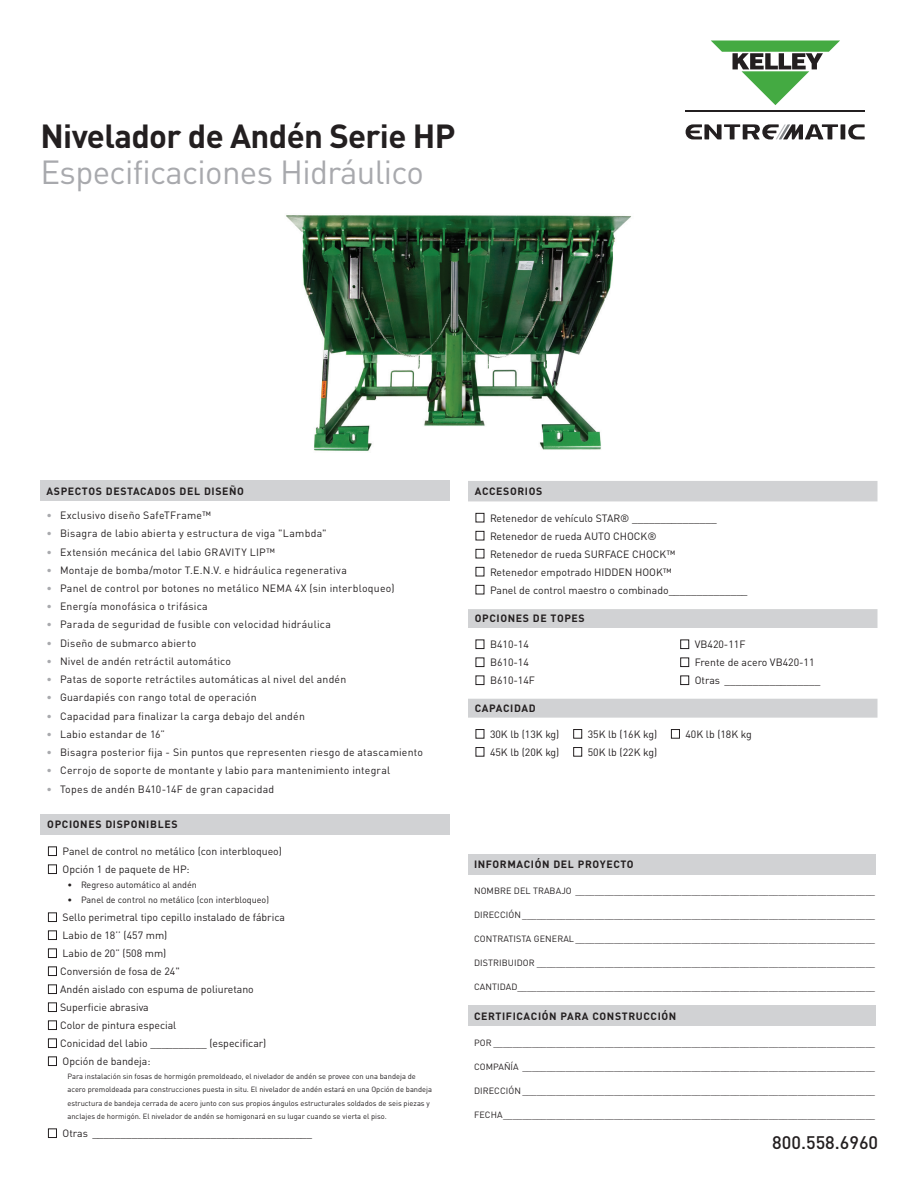
<style>
.page{position:relative;width:918px;height:1188px;background:#fff}
.page>*{position:absolute;margin:0;border:0;box-sizing:border-box;transform-origin:0 0}
.t1{font:33px "DIN Pro";letter-spacing:-.02em;color:#a8a9ad}
.t2{font:700 33px "DIN Pro";letter-spacing:-.02em;color:#231f20}
.t3{font:500 18px "DIN Pro";color:#231f20}
.Body{font:10.5px "DIN Pro";letter-spacing:.02em;color:#231f20}
.Body-2{font:10.5px/18px "DIN Pro";color:#231f20}
.t4{font:700 10.5px "DIN Pro";letter-spacing:.06em;color:#231f20}
.Fillform{font:9px "DIN Pro";letter-spacing:.005em;color:#231f20}
.Body-3{font:7.5px/13.5px "DIN Pro";color:#231f20}
.s1{color:#a8a9ad}
</style>
<div class="page">
<svg style="left:711px;top:40px;width:129px;height:65px"></svg>
<svg style="left:848px;top:124px;width:17px;height:15px"></svg>
<hr style="left:841px;top:124px;width:4px;height:15px;background:#231f20">
<svg style="left:686px;top:124px;width:152px;height:15px"></svg>
<hr style="left:686px;top:111px;width:179px;height:1px;background:#231f20">
<img style="left:286px;top:215px;width:345px;height:236px">
<div style="left:468px;top:854px;width:408px;height:20px;background:#d1d2d4"></div>
<div style="left:468px;top:1006px;width:408px;height:20px;background:#d1d2d4"></div>
<div style="left:40px;top:814px;width:410px;height:21px;background:#d1d2d4"></div>
<div style="left:48px;top:847px;width:9px;height:9px;border:1px solid #231f20"></div>
<div style="left:48px;top:865px;width:9px;height:9px;border:1px solid #231f20"></div>
<div style="left:48px;top:913px;width:9px;height:9px;border:1px solid #231f20"></div>
<div style="left:48px;top:931px;width:9px;height:9px;border:1px solid #231f20"></div>
<div style="left:48px;top:949px;width:9px;height:9px;border:1px solid #231f20"></div>
<div style="left:48px;top:967px;width:9px;height:9px;border:1px solid #231f20"></div>
<div style="left:48px;top:985px;width:9px;height:9px;border:1px solid #231f20"></div>
<div style="left:48px;top:1003px;width:9px;height:9px;border:1px solid #231f20"></div>
<div style="left:48px;top:1021px;width:9px;height:9px;border:1px solid #231f20"></div>
<div style="left:48px;top:1039px;width:9px;height:9px;border:1px solid #231f20"></div>
<div style="left:48px;top:1057px;width:9px;height:9px;border:1px solid #231f20"></div>
<div style="left:48px;top:1129px;width:9px;height:9px;border:1px solid #231f20"></div>
<div style="left:40px;top:481px;width:410px;height:20px;background:#d1d2d4"></div>
<svg style="left:468px;top:481px;width:410px;height:237px"></svg>
<div style="left:476px;top:513px;width:8px;height:9px;border:1px solid #231f20"></div>
<div style="left:476px;top:531px;width:8px;height:9px;border:1px solid #231f20"></div>
<div style="left:476px;top:549px;width:8px;height:9px;border:1px solid #231f20"></div>
<div style="left:476px;top:567px;width:8px;height:9px;border:1px solid #231f20"></div>
<div style="left:476px;top:585px;width:8px;height:9px;border:1px solid #231f20"></div>
<div style="left:476px;top:640px;width:8px;height:9px;border:1px solid #231f20"></div>
<div style="left:476px;top:658px;width:8px;height:9px;border:1px solid #231f20"></div>
<div style="left:476px;top:676px;width:8px;height:9px;border:1px solid #231f20"></div>
<div style="left:680px;top:640px;width:9px;height:9px;border:1px solid #231f20"></div>
<div style="left:680px;top:658px;width:9px;height:9px;border:1px solid #231f20"></div>
<div style="left:680px;top:676px;width:9px;height:9px;border:1px solid #231f20"></div>
<div style="left:476px;top:729px;width:8px;height:9px;border:1px solid #231f20"></div>
<div style="left:573px;top:729px;width:9px;height:9px;border:1px solid #231f20"></div>
<div style="left:671px;top:729px;width:9px;height:9px;border:1px solid #231f20"></div>
<div style="left:476px;top:747px;width:8px;height:9px;border:1px solid #231f20"></div>
<div style="left:573px;top:747px;width:9px;height:9px;border:1px solid #231f20"></div>
<p class="t2" style="left:40px;top:109px;width:416px">Nivelador de Andén Serie HP</p>
<p class="t1" style="left:40px;top:146px;width:385px">Especificaciones Hidráulico</p>
<p class="t4" style="left:47px;top:482px;width:199px">ASPECTOS DESTACADOS DEL DISEÑO</p>
<p class="Body" style="left:46px;top:507px;width:166px"><span class="s1">•</span> Exclusivo diseño SafeTFrame™</p>
<p class="Body" style="left:46px;top:525px;width:282px"><span class="s1">•</span> Bisagra de labio abierta y estructura de viga "Lambda"</p>
<p class="Body" style="left:46px;top:543px;width:230px"><span class="s1">•</span> Extensión mecánica del labio GRAVITY LIP™</p>
<p class="Body" style="left:46px;top:562px;width:302px"><span class="s1">•</span> Montaje de bomba/motor T.E.N.V. e hidráulica regenerativa</p>
<p class="Body" style="left:46px;top:580px;width:350px"><span class="s1">•</span> Panel de control por botones no metálico NEMA 4X (sin interbloqueo)</p>
<p class="Body" style="left:46px;top:598px;width:163px"><span class="s1">•</span> Energía monofásica o trifásica</p>
<p class="Body" style="left:46px;top:616px;width:286px"><span class="s1">•</span> Parada de seguridad de fusible con velocidad hidráulica</p>
<p class="Body" style="left:46px;top:635px;width:151px"><span class="s1">•</span> Diseño de submarco abierto</p>
<p class="Body" style="left:46px;top:653px;width:186px"><span class="s1">•</span> Nivel de andén retráctil automático</p>
<p class="Body" style="left:46px;top:671px;width:301px"><span class="s1">•</span> Patas de soporte retráctiles automáticas al nivel del andén</p>
<p class="Body" style="left:46px;top:689px;width:212px"><span class="s1">•</span> Guardapiés con rango total de operación</p>
<p class="Body" style="left:46px;top:708px;width:260px"><span class="s1">•</span> Capacidad para finalizar la carga debajo del andén</p>
<p class="Body" style="left:46px;top:726px;width:120px"><span class="s1">•</span> Labio estandar de 16”</p>
<p class="Body" style="left:46px;top:744px;width:378px"><span class="s1">•</span> Bisagra posterior fija - Sin puntos que representen riesgo de atascamiento</p>
<p class="Body" style="left:46px;top:762px;width:345px"><span class="s1">•</span> Cerrojo de soporte de montante y labio para mantenimiento integral</p>
<p class="Body" style="left:46px;top:781px;width:229px"><span class="s1">•</span> Topes de andén B410-14F de gran capacidad</p>
<p class="t4" style="left:47px;top:816px;width:132px">OPCIONES DISPONIBLES</p>
<p class="Body-2" style="left:63px;top:841px;width:221px">Panel de control no metálico (con interbloqueo)</p>
<p class="Body-2" style="left:63px;top:859px;width:128px">Opción 1 de paquete de HP:</p>
<p class="Fillform" style="left:68px;top:878px;width:131px">• Regreso automático al andén</p>
<p class="Fillform" style="left:68px;top:893px;width:203px">• Panel de control no metálico (con interbloqueo)</p>
<p class="Body-2" style="left:63px;top:907px;width:224px">Sello perimetral tipo cepillo instalado de fábrica</p>
<p class="Body-2" style="left:63px;top:925px;width:106px">Labio de 18’’ (457 mm)</p>
<p class="Body-2" style="left:63px;top:943px;width:105px">Labio de 20” (508 mm)</p>
<p class="Body-2" style="left:60px;top:961px;width:195px">Conversión de fosa de 24"<br>Andén aislado con espuma de poliuretano</p>
<p class="Body-2" style="left:60px;top:997px;width:118px">Superficie abrasiva<br>Color de pintura especial</p>
<p class="Body-2" style="left:60px;top:1033px;width:208px">Conicidad del labio __________ (especificar)</p>
<p class="Body-2" style="left:63px;top:1051px;width:90px">Opción de bandeja:</p>
<p class="Body-3" style="left:68px;top:1068px;width:366px">Para instalación sin fosas de hormigón premoldeado, el nivelador de andén se provee con una bandeja de acero premoldeada para construcciones puesta in situ. El nivelador de andén estará en una Opción de bandeja estructura de bandeja cerrada de acero junto con sus propios ángulos estructurales soldados de seis piezas y anclajes de hormigón. El nivelador de andén se homigonará en su lugar cuando se vierta el piso.</p>
<p class="Body" style="left:63px;top:1125px;width:251px">Otras _______________________________________</p>
<p class="t4" style="left:475px;top:482px;width:69px">ACCESORIOS</p>
<p class="Body-2" style="left:490px;top:508px;width:228px">Retenedor de vehículo STAR® _______________</p>
<p class="Body-2" style="left:490px;top:526px;width:187px">Retenedor de rueda AUTO CHOCK®<br>Retenedor de rueda SURFACE CHOCK™</p>
<p class="Body-2" style="left:490px;top:562px;width:259px">Retenedor empotrado HIDDEN HOOK™<br>Panel de control maestro o combinado______________</p>
<p class="t4" style="left:475px;top:610px;width:112px">OPCIONES DE TOPES</p>
<p class="Body" style="left:490px;top:636px;width:40px">B410-14</p>
<p class="Body" style="left:490px;top:654px;width:40px">B610-14</p>
<p class="Body" style="left:490px;top:672px;width:46px">B610-14F</p>
<p class="Body-2" style="left:695px;top:634px;width:52px">VB420-11F</p>
<p class="Body-2" style="left:695px;top:652px;width:121px">Frente de acero VB420-11</p>
<p class="Body" style="left:695px;top:672px;width:127px">Otras _________________</p>
<p class="t4" style="left:475px;top:699px;width:62px">CAPACIDAD</p>
<p class="Body-2" style="left:490px;top:724px;width:71px">30K lb (13K kg)</p>
<p class="Body-2" style="left:588px;top:724px;width:71px">35K lb (16K kg)</p>
<p class="Body-2" style="left:686px;top:724px;width:68px">40K lb (18K kg</p>
<p class="Body-2" style="left:490px;top:742px;width:71px">45K lb (20K kg)</p>
<p class="Body-2" style="left:588px;top:742px;width:71px">50K lb (22K kg)</p>
<p class="t4" style="left:474px;top:856px;width:161px">INFORMACIÓN DEL PROYECTO</p>
<p class="Fillform" style="left:474px;top:884px;width:403px">NOMBRE DEL TRABAJO ______________________________________________________________</p>
<p class="Fillform" style="left:474px;top:908px;width:403px">DIRECCIÓN _________________________________________________________________________</p>
<p class="Fillform" style="left:474px;top:932px;width:403px">CONTRATISTA GENERAL ______________________________________________________________</p>
<p class="Fillform" style="left:474px;top:956px;width:403px">DISTRIBUIDOR ______________________________________________________________________</p>
<p class="Fillform" style="left:474px;top:980px;width:403px">CANTIDAD__________________________________________________________________________</p>
<p class="t4" style="left:474px;top:1007px;width:204px">CERTIFICACIÓN PARA CONSTRUCCIÓN</p>
<p class="Fillform" style="left:474px;top:1035px;width:403px">POR _______________________________________________________________________________</p>
<p class="Fillform" style="left:474px;top:1059px;width:403px">COMPAÑÍA _________________________________________________________________________</p>
<p class="Fillform" style="left:474px;top:1083px;width:403px">DIRECCIÓN _________________________________________________________________________</p>
<p class="Fillform" style="left:474px;top:1107px;width:403px">FECHA_____________________________________________________________________________</p>
<h2 class="t3" style="left:772px;top:1128px;width:107px">800.558.6960</h2>
</div>
